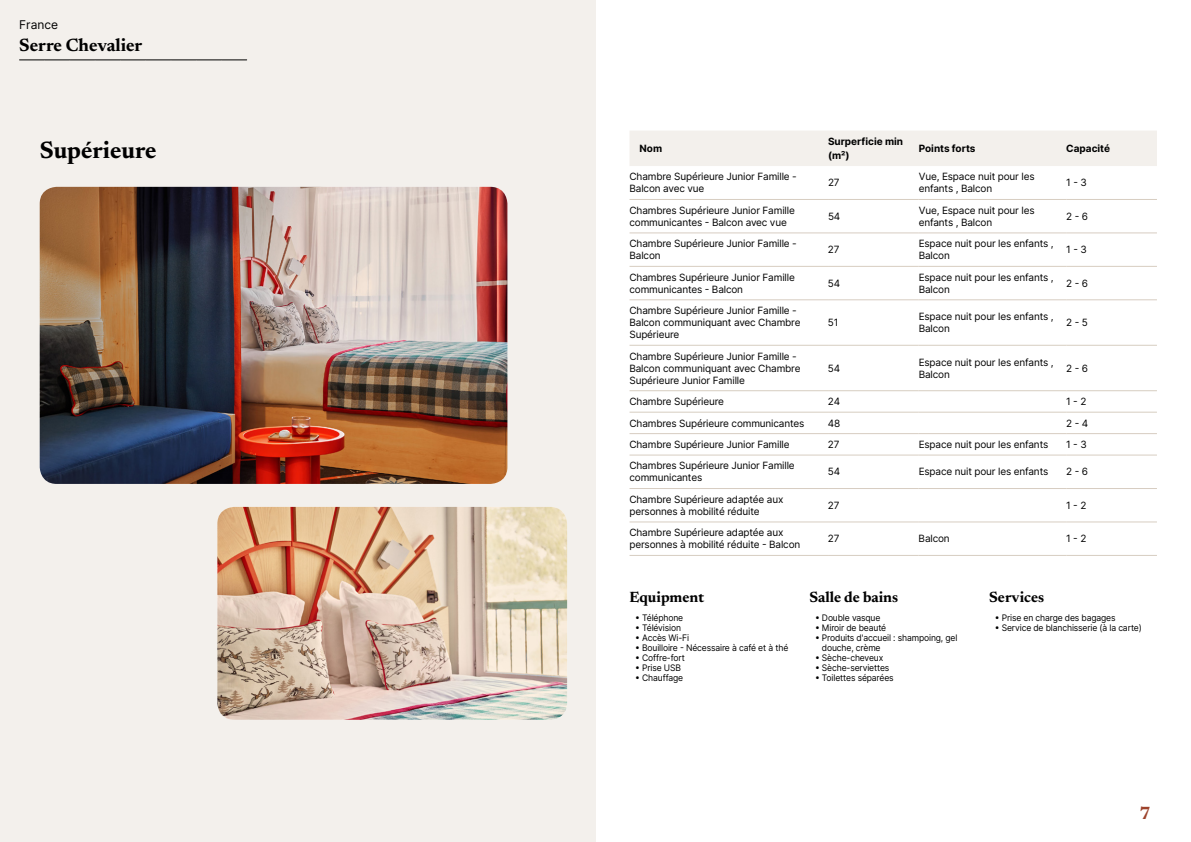
<style>
.page{position:relative;width:1191px;height:842px;background:#fff}
.page>*{position:absolute;margin:0;border:0;box-sizing:border-box;transform-origin:0 0}
.t1{font:700 24px "Newsreader 24 pt";color:#000}
.t2{font:700 18px "Newsreader 24 pt";color:#000}
.t3{font:700 18px "Newsreader 24 pt";color:#9d432c}
.t4{font:700 15px "Newsreader 24 pt";color:#000}
.t5{font:12px "Inter";color:#000}
.t6{font:10px/12px "Inter";letter-spacing:-.015em;color:#000}
.t7{font:700 10px/14px "Inter";color:#000}
.t8{font:9px/10px "Inter";letter-spacing:-.015em;color:#000;scale:.95 1}
</style>
<div class="page">
<div style="left:0;top:0;width:595px;height:842px;background:#f3f0ec"></div>
<img style="left:40px;top:187px;width:467px;height:297px">
<img style="left:217px;top:507px;width:350px;height:213px">
<svg style="left:20px;top:60px;width:227px;height:1px"></svg>
<div style="left:630px;top:131px;width:527px;height:35px;background:#f3f0ec"></div>
<hr style="left:629px;top:199px;width:199px;height:1px;background:#d7cdc1">
<hr style="left:828px;top:199px;width:90px;height:1px;background:#d7cdc1">
<hr style="left:918px;top:199px;width:148px;height:1px;background:#d7cdc1">
<hr style="left:1066px;top:199px;width:91px;height:1px;background:#d7cdc1">
<hr style="left:629px;top:232px;width:199px;height:1px;background:#d7cdc1">
<hr style="left:828px;top:232px;width:90px;height:1px;background:#d7cdc1">
<hr style="left:918px;top:232px;width:148px;height:1px;background:#d7cdc1">
<hr style="left:1066px;top:232px;width:91px;height:1px;background:#d7cdc1">
<hr style="left:629px;top:266px;width:199px;height:1px;background:#d7cdc1">
<hr style="left:828px;top:266px;width:90px;height:1px;background:#d7cdc1">
<hr style="left:918px;top:266px;width:148px;height:1px;background:#d7cdc1">
<hr style="left:1066px;top:266px;width:91px;height:1px;background:#d7cdc1">
<hr style="left:629px;top:299px;width:199px;height:1px;background:#d7cdc1">
<hr style="left:828px;top:299px;width:90px;height:1px;background:#d7cdc1">
<hr style="left:918px;top:299px;width:148px;height:1px;background:#d7cdc1">
<hr style="left:1066px;top:299px;width:91px;height:1px;background:#d7cdc1">
<hr style="left:629px;top:345px;width:199px;height:1px;background:#d7cdc1">
<hr style="left:828px;top:345px;width:90px;height:1px;background:#d7cdc1">
<hr style="left:918px;top:345px;width:148px;height:1px;background:#d7cdc1">
<hr style="left:1066px;top:345px;width:91px;height:1px;background:#d7cdc1">
<hr style="left:629px;top:390px;width:199px;height:1px;background:#d7cdc1">
<hr style="left:828px;top:390px;width:90px;height:1px;background:#d7cdc1">
<hr style="left:918px;top:390px;width:148px;height:1px;background:#d7cdc1">
<hr style="left:1066px;top:390px;width:91px;height:1px;background:#d7cdc1">
<hr style="left:629px;top:412px;width:199px;height:1px;background:#d7cdc1">
<hr style="left:828px;top:412px;width:90px;height:1px;background:#d7cdc1">
<hr style="left:918px;top:412px;width:148px;height:1px;background:#d7cdc1">
<hr style="left:1066px;top:412px;width:91px;height:1px;background:#d7cdc1">
<hr style="left:629px;top:433px;width:199px;height:1px;background:#d7cdc1">
<hr style="left:828px;top:433px;width:90px;height:1px;background:#d7cdc1">
<hr style="left:918px;top:433px;width:148px;height:1px;background:#d7cdc1">
<hr style="left:1066px;top:433px;width:91px;height:1px;background:#d7cdc1">
<hr style="left:629px;top:455px;width:199px;height:1px;background:#d7cdc1">
<hr style="left:828px;top:455px;width:90px;height:1px;background:#d7cdc1">
<hr style="left:918px;top:455px;width:148px;height:1px;background:#d7cdc1">
<hr style="left:1066px;top:455px;width:91px;height:1px;background:#d7cdc1">
<hr style="left:629px;top:488px;width:199px;height:1px;background:#d7cdc1">
<hr style="left:828px;top:488px;width:90px;height:1px;background:#d7cdc1">
<hr style="left:918px;top:488px;width:148px;height:1px;background:#d7cdc1">
<hr style="left:1066px;top:488px;width:91px;height:1px;background:#d7cdc1">
<hr style="left:629px;top:521px;width:199px;height:1px;background:#d7cdc1">
<hr style="left:828px;top:521px;width:90px;height:1px;background:#d7cdc1">
<hr style="left:918px;top:521px;width:148px;height:1px;background:#d7cdc1">
<hr style="left:1066px;top:521px;width:91px;height:1px;background:#d7cdc1">
<hr style="left:629px;top:555px;width:199px;height:1px;background:#d7cdc1">
<hr style="left:828px;top:555px;width:90px;height:1px;background:#d7cdc1">
<hr style="left:918px;top:555px;width:148px;height:1px;background:#d7cdc1">
<hr style="left:1066px;top:555px;width:91px;height:1px;background:#d7cdc1">
<p class="t5" style="left:19px;top:15px;width:40px">France</p>
<h2 class="t2" style="left:19px;top:32px;width:125px">Serre Chevalier</h2>
<h1 class="t1" style="left:40px;top:133px;width:118px">Supérieure</h1>
<p class="t7" style="left:639px;top:141px;width:24px">Nom</p>
<p class="t7" style="left:828px;top:134px;width:77px">Surperficie min (m²)</p>
<p class="t7" style="left:918px;top:141px;width:58px">Points forts</p>
<p class="t7" style="left:1066px;top:141px;width:45px">Capacité</p>
<p class="t6" style="left:629px;top:171px;width:169px">Chambre Supérieure Junior Famille -<br>Balcon avec vue</p>
<p class="t6" style="left:828px;top:177px;width:13px">27</p>
<p class="t6" style="left:918px;top:171px;width:117px">Vue, Espace nuit pour les enfants , Balcon</p>
<p class="t6" style="left:1066px;top:177px;width:22px">1 - 3</p>
<p class="t6" style="left:629px;top:204px;width:167px">Chambres Supérieure Junior Famille communicantes - Balcon avec vue</p>
<p class="t6" style="left:828px;top:210px;width:14px">54</p>
<p class="t6" style="left:918px;top:204px;width:117px">Vue, Espace nuit pour les enfants , Balcon</p>
<p class="t6" style="left:1066px;top:210px;width:23px">2 - 6</p>
<p class="t6" style="left:629px;top:237px;width:169px">Chambre Supérieure Junior Famille -<br>Balcon</p>
<p class="t6" style="left:828px;top:243px;width:13px">27</p>
<p class="t6" style="left:918px;top:237px;width:136px">Espace nuit pour les enfants ,<br>Balcon</p>
<p class="t6" style="left:1066px;top:243px;width:22px">1 - 3</p>
<p class="t6" style="left:629px;top:271px;width:167px">Chambres Supérieure Junior Famille communicantes - Balcon</p>
<p class="t6" style="left:828px;top:277px;width:14px">54</p>
<p class="t6" style="left:918px;top:271px;width:136px">Espace nuit pour les enfants ,<br>Balcon</p>
<p class="t6" style="left:1066px;top:277px;width:23px">2 - 6</p>
<p class="t6" style="left:629px;top:304px;width:172px">Chambre Supérieure Junior Famille -<br>Balcon communiquant avec Chambre<br>Supérieure</p>
<p class="t6" style="left:828px;top:316px;width:12px">51</p>
<p class="t6" style="left:918px;top:310px;width:136px">Espace nuit pour les enfants ,<br>Balcon</p>
<p class="t6" style="left:1066px;top:316px;width:23px">2 - 5</p>
<p class="t6" style="left:629px;top:350px;width:172px">Chambre Supérieure Junior Famille -<br>Balcon communiquant avec Chambre<br>Supérieure Junior Famille</p>
<p class="t6" style="left:828px;top:362px;width:14px">54</p>
<p class="t6" style="left:918px;top:356px;width:136px">Espace nuit pour les enfants ,<br>Balcon</p>
<p class="t6" style="left:1066px;top:362px;width:23px">2 - 6</p>
<p class="t6" style="left:629px;top:395px;width:96px">Chambre Supérieure</p>
<p class="t6" style="left:828px;top:395px;width:14px">24</p>
<p class="t6" style="left:1066px;top:395px;width:22px">1 - 2</p>
<p class="t6" style="left:629px;top:417px;width:176px">Chambres Supérieure communicantes</p>
<p class="t6" style="left:828px;top:417px;width:14px">48</p>
<p class="t6" style="left:1066px;top:417px;width:24px">2 - 4</p>
<p class="t6" style="left:629px;top:438px;width:162px">Chambre Supérieure Junior Famille</p>
<p class="t6" style="left:828px;top:438px;width:13px">27</p>
<p class="t6" style="left:918px;top:438px;width:131px">Espace nuit pour les enfants</p>
<p class="t6" style="left:1066px;top:438px;width:22px">1 - 3</p>
<p class="t6" style="left:629px;top:460px;width:167px">Chambres Supérieure Junior Famille communicantes</p>
<p class="t6" style="left:828px;top:466px;width:14px">54</p>
<p class="t6" style="left:918px;top:466px;width:131px">Espace nuit pour les enfants</p>
<p class="t6" style="left:1066px;top:466px;width:23px">2 - 6</p>
<p class="t6" style="left:629px;top:493px;width:156px">Chambre Supérieure adaptée aux personnes à mobilité réduite</p>
<p class="t6" style="left:828px;top:499px;width:13px">27</p>
<p class="t6" style="left:1066px;top:499px;width:22px">1 - 2</p>
<p class="t6" style="left:629px;top:526px;width:172px">Chambre Supérieure adaptée aux personnes à mobilité réduite - Balcon</p>
<p class="t6" style="left:828px;top:532px;width:13px">27</p>
<p class="t6" style="left:918px;top:532px;width:33px">Balcon</p>
<p class="t6" style="left:1066px;top:532px;width:22px">1 - 2</p>
<h3 class="t4" style="left:629px;top:587px;width:76px">Equipment</h3>
<p class="t8" style="left:635px;top:612px;width:52px">• Téléphone</p>
<p class="t8" style="left:635px;top:622px;width:50px">• Télévision</p>
<p class="t8" style="left:635px;top:632px;width:58px">• Accès Wi-Fi</p>
<p class="t8" style="left:635px;top:642px;width:163px">• Bouilloire - Nécessaire à café et à thé</p>
<p class="t8" style="left:635px;top:652px;width:54px">• Coffre-fort</p>
<p class="t8" style="left:635px;top:662px;width:50px">• Prise USB</p>
<p class="t8" style="left:635px;top:672px;width:52px">• Chauffage</p>
<h3 class="t4" style="left:809px;top:587px;width:90px">Salle de bains</h3>
<p class="t8" style="left:815px;top:612px;width:70px">• Double vasque</p>
<p class="t8" style="left:815px;top:622px;width:76px">• Miroir de beauté</p>
<p class="t8" style="left:822px;top:632px;width:144px;text-indent:-7px">• Produits d'accueil : shampoing, gel douche, crème</p>
<p class="t8" style="left:815px;top:652px;width:73px">• Sèche-cheveux</p>
<p class="t8" style="left:815px;top:662px;width:80px">• Sèche-serviettes</p>
<p class="t8" style="left:815px;top:672px;width:84px">• Toilettes séparées</p>
<h3 class="t4" style="left:989px;top:587px;width:57px">Services</h3>
<p class="t8" style="left:994px;top:612px;width:129px">• Prise en charge des bagages</p>
<p class="t8" style="left:994px;top:622px;width:156px">• Service de blanchisserie (à la carte)</p>
<h2 class="t3" style="left:1139px;top:800px;width:13px">7</h2>
</div>
